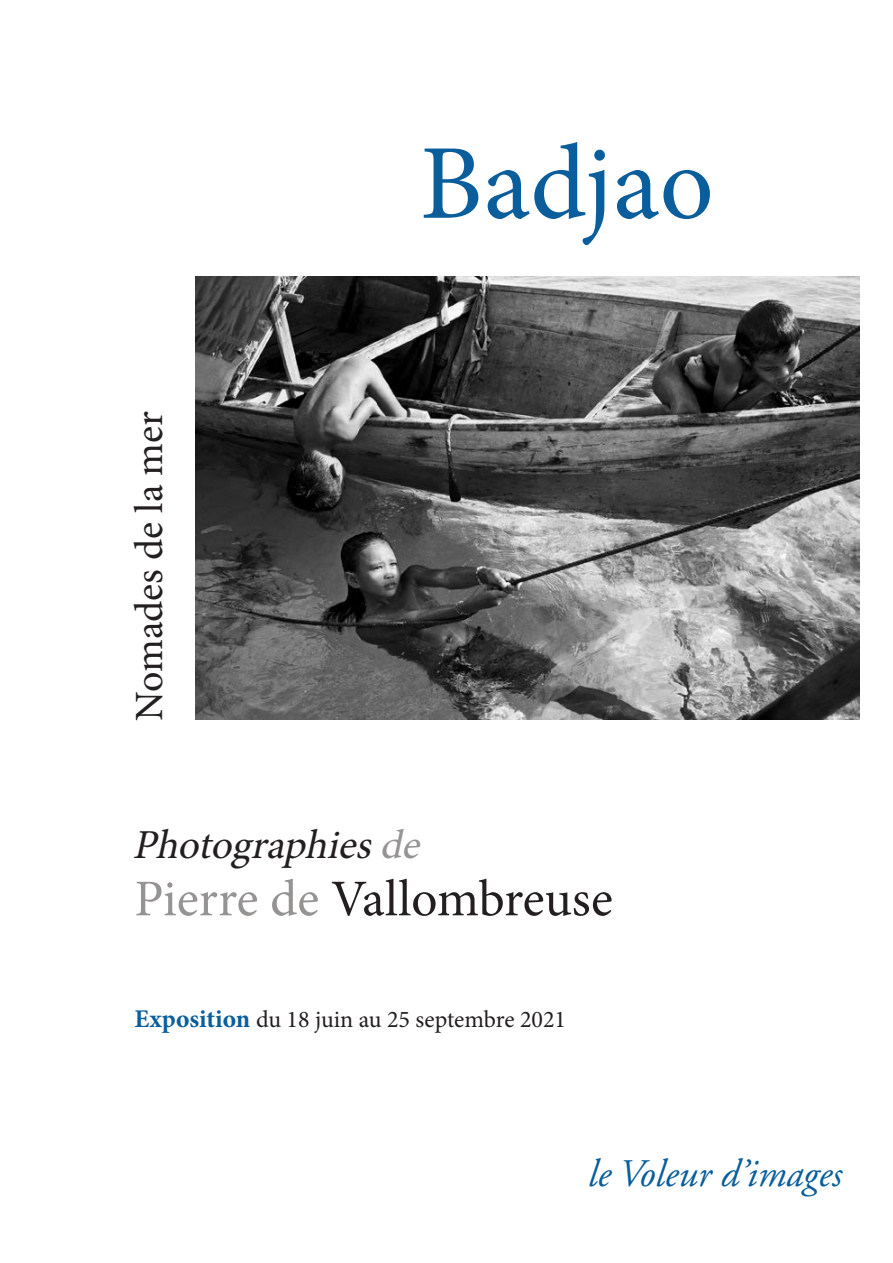
<style>
.page{position:relative;width:893px;height:1263px;background:#fff}
.page>*{position:absolute;margin:0;border:0;box-sizing:border-box;transform-origin:0 0}
.t1{font:106.5px "Minion Pro";color:#0a5e9b}
.t2{font:51.45px "Minion Pro";color:#231f20}
.t3{font:italic 41.25px "Minion Pro";color:#231f20}
.t4{font:40.05px "Minion Pro";color:#231f20}
.t5{font:italic 39px "Adobe Garamond";color:#0a5e9b}
.t6{font:24px "Minion Pro";color:#231f20}
.s1{color:#959493}
.s2{font-weight:700;font-size:25.5px;color:#0a5e9b}
</style>
<div class="page">
<img style="left:195px;top:277px;width:664px;height:443px">
<h3 class="t4" style="left:123px;top:721px;width:311px;rotate:-90deg">Nomades de la mer</h3>
<h1 class="t1" style="left:420px;top:112px;width:295px">Badjao</h1>
<h3 class="t3" style="left:132px;top:817px;width:300px">Photographies<span class="s1">de</span></h3>
<h2 class="t2" style="left:134px;top:864px;width:480px"><span class="s1">Pierre de</span> Vallombreuse</h2>
<p class="t6" style="left:134px;top:1003px;width:433px"><span class="s2">Exposition</span> du 18 juin au 25 septembre 2021</p>
<h3 class="t5" style="left:588px;top:1153px;width:256px">le Voleur d’images</h3>
</div>
